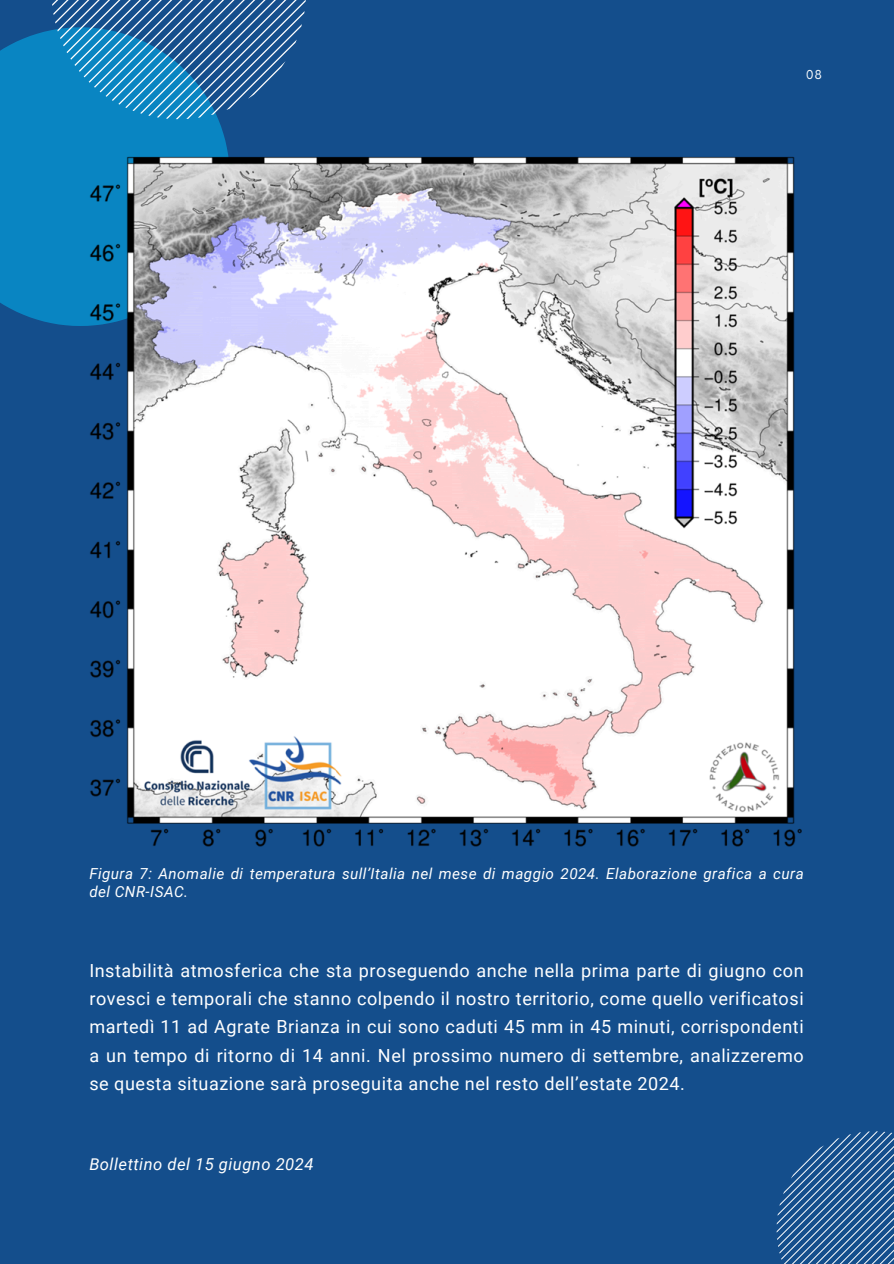
<style>
.page{position:relative;width:894px;height:1264px;background:#fff}
.page>*{position:absolute;margin:0;border:0;box-sizing:border-box;transform-origin:0 0}
.t1{font:18px/28.2px "Roboto";letter-spacing:.03em;color:#fff;text-align:justify}
.t2{font:italic 16.5px "Roboto";letter-spacing:.03em;color:#fff}
.t3{font:italic 15.15px/18px "Roboto";letter-spacing:.03em;color:#fff}
.t4{font:13.2px "Glacial Indifference";color:#fff}
</style>
<div class="page">
<div style="left:0;top:0;width:893px;height:1263px;background:#144e8c"></div>
<div style="left:0;top:30px;width:223px;height:296px;background:#0985c2"></div>
<svg style="left:52px;top:0;width:254px;height:119px"></svg>
<svg style="left:776px;top:1131px;width:117px;height:132px"></svg>
<img style="left:89px;top:133px;width:713px;height:714px">
<p class="t4" style="left:806px;top:66px;width:17px">08</p>
<p class="t3" style="left:89px;top:864px;width:715px">Figura 7: Anomalie di temperatura sull’Italia nel mese di maggio 2024. Elaborazione grafica a cura del CNR-ISAC.</p>
<p class="t1" style="left:89px;top:956px;width:715px">Instabilità atmosferica che sta proseguendo anche nella prima parte di giugno con rovesci e temporali che stanno colpendo il nostro territorio, come quello verificatosi martedì 11 ad Agrate Brianza in cui sono caduti 45 mm in 45 minuti, corrispondenti a un tempo di ritorno di 14 anni. Nel prossimo numero di settembre, analizzeremo se questa situazione sarà proseguita anche nel resto dell’estate 2024.</p>
<h1 class="t2" style="left:89px;top:1154px;width:225px">Bollettino del 15 giugno 2024</h1>
</div>
